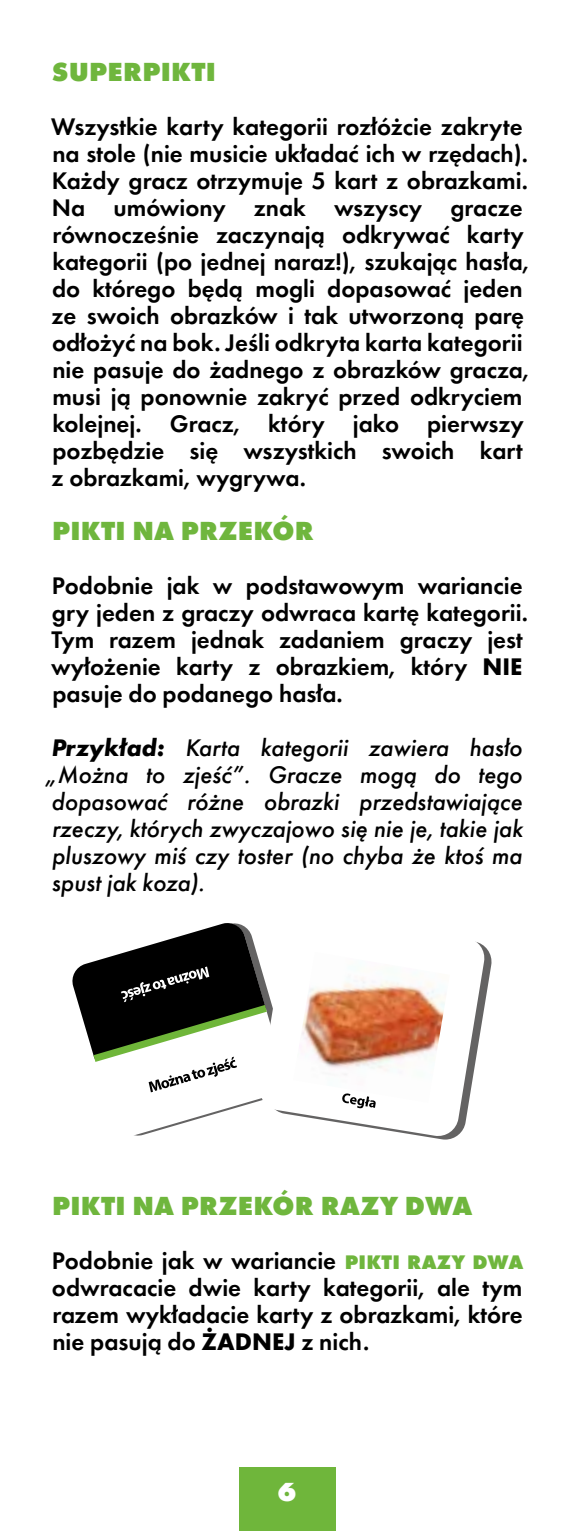
<style>
.page{position:relative;width:575px;height:1531px;background:#fff}
.page>*{position:absolute;margin:0;border:0;box-sizing:border-box;transform-origin:0 0}
.t1{font:800 27px "Futura PT";letter-spacing:.01em;color:#6fb63d}
.t2{font:800 27px "Futura PT";color:#fff}
.t3{font:600 24.75px/27px "Futura PT";color:#000}
.t4{font:italic 500 24.75px/27px "Futura PT";color:#000;text-align:justify}
.s1{font-weight:700}
.s2{font-weight:800;font-size:20.25px;color:#6fb63d}
</style>
<div class="page">
<div style="left:239px;top:1467px;width:96px;height:64px;background:#6fb63b"></div>
<svg style="left:134px;top:1092px;width:124px;height:44px"></svg>
<svg style="left:72px;top:923px;width:186px;height:169px"></svg>
<svg style="left:428px;top:947px;width:64px;height:192px"></svg>
<svg style="left:258px;top:941px;width:227px;height:196px"></svg>
<img style="left:293px;top:952px;width:156px;height:151px">
<svg style="left:341px;top:1093px;width:34px;height:15px"></svg>
<p class="t1" style="left:52px;top:55px;width:166px">SUPERPIKTI</p>
<p class="t3" style="left:51px;top:113px;width:479px">Wszystkie karty kategorii rozłóżcie zakryte na stole (nie musicie układać ich w rzędach).<br>Każdy gracz otrzymuje 5 kart z obrazkami.<br>Na umówiony znak wszyscy gracze równocześnie zaczynają odkrywać karty kategorii (po jednej naraz!), szukając hasła, do którego będą mogli dopasować jeden ze swoich obrazków i tak utworzoną parę odłożyć na bok. Jeśli odkryta karta kategorii nie pasuje do żadnego z obrazków gracza, musi ją ponownie zakryć przed odkryciem kolejnej. Gracz, który jako pierwszy pozbędzie się wszystkich swoich kart z obrazkami, wygrywa.</p>
<p class="t1" style="left:52px;top:514px;width:263px">PIKTI NA PRZEKÓR</p>
<p class="t3" style="left:51px;top:572px;width:477px">Podobnie jak w podstawowym wariancie gry jeden z graczy odwraca kartę kategorii.<br>Tym razem jednak zadaniem graczy jest wyłożenie karty z obrazkiem, który <span class="s1">NIE </span>pasuje do podanego hasła.</p>
<p class="t4" style="left:44px;top:734px;width:479px;text-indent:7px"><span class="s1">Przykład:</span> Karta kategorii zawiera hasło „Można to zjeść”. Gracze mogą do tego dopasować różne obrazki przedstawiające rzeczy, których zwyczajowo się nie je, takie jak pluszowy miś czy toster (no chyba że ktoś ma spust jak koza).</p>
<p class="t1" style="left:52px;top:1189px;width:421px">PIKTI NA PRZEKÓR RAZY DWA</p>
<p class="t3" style="left:52px;top:1247px;width:472px;text-align:justify">Podobnie jak w wariancie <span class="s2">PIKTI RAZY DWA </span>odwracacie dwie karty kategorii, ale tym razem wykładacie karty z obrazkami, które nie pasują do <span class="s1">ŻADNEJ</span> z nich.</p>
<p class="t2" style="left:277px;top:1474px;width:21px">6</p>
</div>
